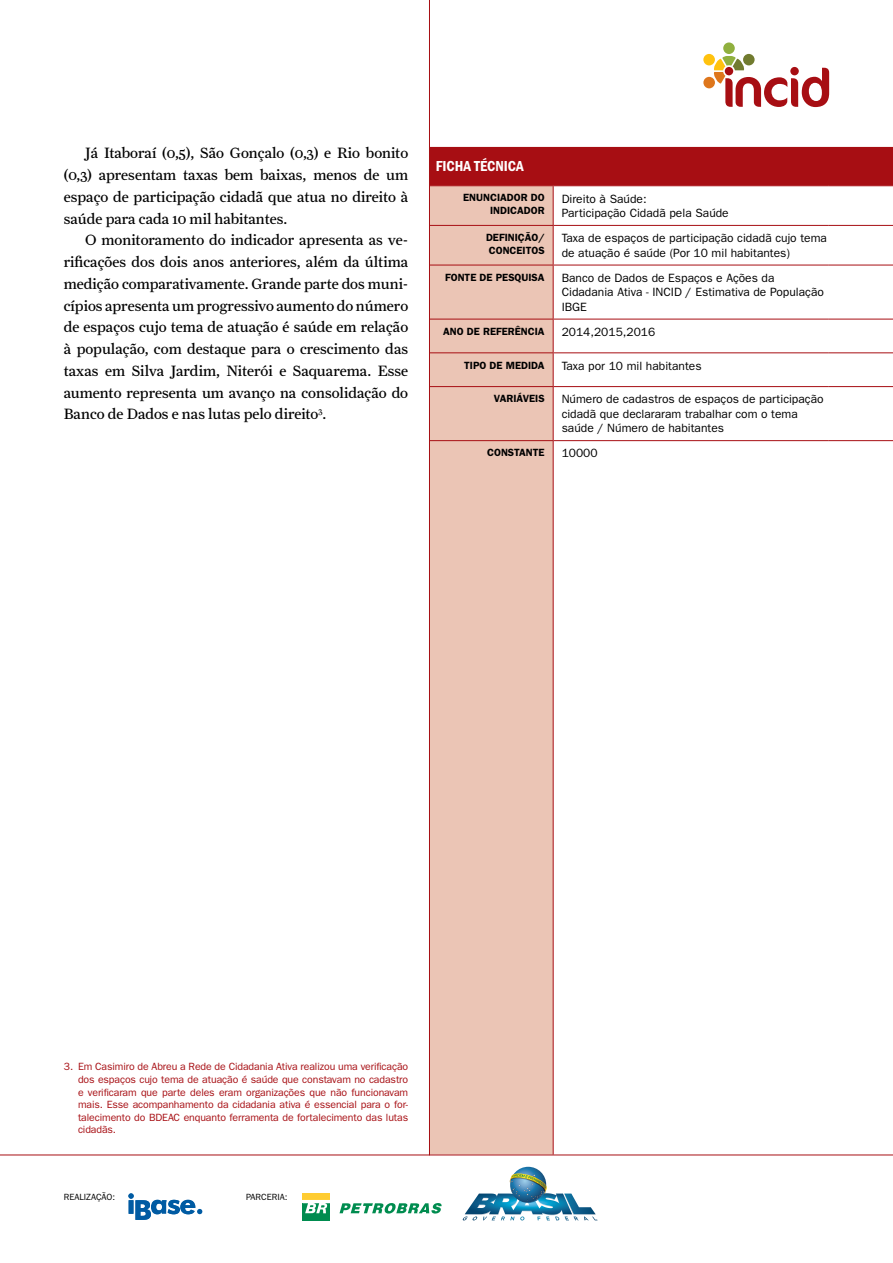
<style>
.page{position:relative;width:893px;height:1263px;background:#fff}
.page>*{position:absolute;margin:0;border:0;box-sizing:border-box;transform-origin:0 0}
.Corpo_Texto{font:15px/21.8px "Farnham Text";color:#000;text-align:justify}
.Nome_Grafico{font:15px "ITC Franklin Gothic Std Dm Cd";color:#fff}
.Texto_Tabela{font:12px/14.4px "ITC Franklin Gothic Std";color:#000}
.Entretitulo1{font:10.5px/12.6px "ITC Franklin Gothic Std";letter-spacing:-.01em;color:#a70e13;text-align:justify}
.Tabela_Secaqo{font:600 10.5px/12.6px "ITC Franklin Gothic Std";color:#000;text-align:right}
.t1{font:9px "ITC Franklin Gothic Std";color:#000}
</style>
<div class="page">
<svg style="left:703px;top:42px;width:126px;height:65px"></svg>
<div style="left:303px;top:1193px;width:27px;height:7px;background:#ffcc31"></div>
<div style="left:303px;top:1203px;width:27px;height:17px;background:#008c4f"></div>
<svg style="left:339px;top:1203px;width:103px;height:10px"></svg>
<svg style="left:303px;top:1203px;width:27px;height:10px"></svg>
<svg style="left:128px;top:1193px;width:74px;height:27px"></svg>
<svg style="left:510px;top:1167px;width:36px;height:36px"></svg>
<img style="left:462px;top:1173px;width:136px;height:47px">
<div style="left:430px;top:147px;width:463px;height:38px;background:#a70e13"></div>
<div style="left:430px;top:186px;width:123px;height:968px;background:#ebc5b5"></div>
<svg style="left:554px;top:186px;width:339px;height:256px"></svg>
<hr style="left:430px;top:185px;width:123px;height:1px;background:#a70e13">
<hr style="left:553px;top:185px;width:276px;height:1px;background:#a70e13">
<hr style="left:829px;top:185px;width:64px;height:1px;background:#a70e13">
<hr style="left:553px;top:186px;width:1px;height:39px;background:#a70e13">
<hr style="left:430px;top:225px;width:123px;height:1px;background:#a70e13">
<hr style="left:553px;top:225px;width:276px;height:1px;background:#a70e13">
<hr style="left:553px;top:226px;width:1px;height:39px;background:#a70e13">
<hr style="left:829px;top:225px;width:64px;height:1px;background:#a70e13">
<hr style="left:430px;top:265px;width:123px;height:1px;background:#a70e13">
<hr style="left:553px;top:265px;width:276px;height:1px;background:#a70e13">
<hr style="left:553px;top:265px;width:1px;height:54px;background:#a70e13">
<hr style="left:829px;top:265px;width:64px;height:1px;background:#a70e13">
<hr style="left:430px;top:319px;width:123px;height:1px;background:#a70e13">
<hr style="left:553px;top:319px;width:276px;height:1px;background:#a70e13">
<hr style="left:553px;top:319px;width:1px;height:33px;background:#a70e13">
<hr style="left:829px;top:319px;width:64px;height:1px;background:#a70e13">
<hr style="left:553px;top:353px;width:1px;height:33px;background:#a70e13">
<hr style="left:553px;top:387px;width:1px;height:53px;background:#a70e13">
<hr style="left:553px;top:441px;width:1px;height:713px;background:#a70e13">
<hr style="left:430px;top:352px;width:123px;height:1px;background:#a70e13">
<hr style="left:553px;top:352px;width:276px;height:1px;background:#a70e13">
<hr style="left:829px;top:352px;width:64px;height:1px;background:#a70e13">
<hr style="left:430px;top:386px;width:123px;height:1px;background:#a70e13">
<hr style="left:553px;top:386px;width:276px;height:1px;background:#a70e13">
<hr style="left:829px;top:386px;width:64px;height:1px;background:#a70e13">
<hr style="left:430px;top:440px;width:123px;height:1px;background:#a70e13">
<hr style="left:553px;top:440px;width:276px;height:1px;background:#a70e13">
<hr style="left:829px;top:440px;width:64px;height:1px;background:#a70e13">
<hr style="left:429px;top:0;width:1px;height:1155px;background:#a70e13">
<hr style="left:0;top:1154px;width:893px;height:1px;background:#a70e13">
<p class="Corpo_Texto" style="left:64px;top:142px;width:346px;text-indent:21px">Já Itaboraí (0,5), São Gonçalo (0,3) e Rio bonito (0,3) apresentam taxas bem baixas, menos de um espaço de participação cidadã que atua no direito à saúde para cada 10 mil habitantes.</p>
<p class="Corpo_Texto" style="left:64px;top:229px;width:346px;text-indent:21px">O monitoramento do indicador apresenta as ve&shy;rificações dos dois anos anteriores, além da última medição comparativamente. Grande parte dos muni&shy;cípios apresenta um progressivo aumento do número de espaços cujo tema de atuação é saúde em relação à população, com destaque para o crescimento das taxas em Silva Jardim, Niterói e Saquarema. Esse aumento representa um avanço na consolidação do Banco de Dados e nas lutas pelo direito<sup>3</sup>.</p>
<p class="Nome_Grafico" style="left:436px;top:158px;width:89px">FICHA TÉCNICA</p>
<p class="Tabela_Secaqo" style="left:463px;top:192px;width:83px">ENUNCIADOR DO<br>INDICADOR</p>
<p class="Texto_Tabela" style="left:562px;top:191px;width:169px">Direito à Saúde:<br>Participação Cidadã pela Saúde</p>
<p class="Tabela_Secaqo" style="left:486px;top:231px;width:60px;text-align:left">DEFINIÇÃO/<br>CONCEITOS</p>
<p class="Texto_Tabela" style="left:562px;top:231px;width:267px">Taxa de espaços de participação cidadã cujo tema de atuação é saúde (Por 10 mil habitantes)</p>
<p class="Tabela_Secaqo" style="left:445px;top:271px;width:101px">FONTE DE PESQUISA</p>
<p class="Texto_Tabela" style="left:562px;top:271px;width:264px">Banco de Dados de Espaços e Ações da<br>Cidadania Ativa - INCID / Estimativa de População<br>IBGE</p>
<p class="Tabela_Secaqo" style="left:443px;top:325px;width:103px">ANO DE REFERÊNCIA</p>
<p class="Texto_Tabela" style="left:562px;top:325px;width:95px">2014,2015,2016</p>
<p class="Tabela_Secaqo" style="left:464px;top:359px;width:82px">TIPO DE MEDIDA</p>
<p class="Texto_Tabela" style="left:562px;top:358px;width:141px">Taxa por 10 mil habitantes</p>
<p class="Tabela_Secaqo" style="left:494px;top:392px;width:52px">VARIÁVEIS</p>
<p class="Texto_Tabela" style="left:562px;top:392px;width:263px">Número de cadastros de espaços de participação cidadã que declararam trabalhar com o tema saúde / Número de habitantes</p>
<p class="Tabela_Secaqo" style="left:487px;top:446px;width:59px">CONSTANTE</p>
<p class="Texto_Tabela" style="left:562px;top:446px;width:37px">10000</p>
<p class="Entretitulo1" style="left:78px;top:1060px;width:332px;text-indent:-14px">3. Em Casimiro de Abreu a Rede de Cidadania Ativa realizou uma verificação dos espaços cujo tema de atuação é saúde que constavam no cadastro e verificaram que parte deles eram organizações que não funcionavam mais. Esse acompanhamento da cidadania ativa é essencial para o for&shy;talecimento do BDEAC enquanto ferramenta de fortalecimento das lutas cidadãs.</p>
<p class="t1" style="left:64px;top:1191px;width:53px">REALIZAÇÃO:</p>
<p class="t1" style="left:246px;top:1191px;width:43px">PARCERIA:</p>
</div>
